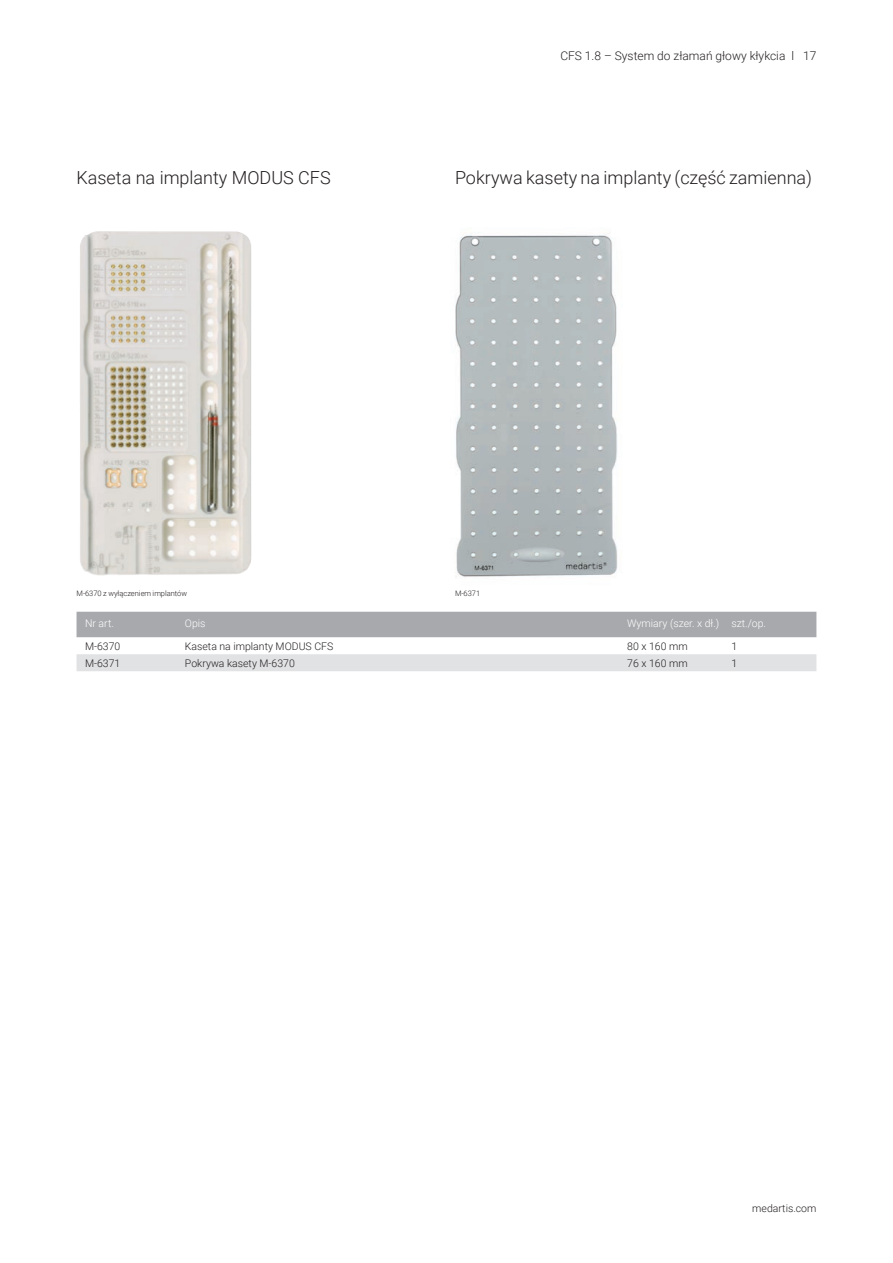
<style>
.page{position:relative;width:893px;height:1263px;background:#fff}
.page>*{position:absolute;margin:0;border:0;box-sizing:border-box;transform-origin:0 0}
._71_Highlight-Bullet{font:300 18px "Roboto";color:#231f20}
._30_Artikel{font:300 18px "Roboto";color:#231f20}
.t1{font:300 12px "Roboto";color:#231f20}
._22_Tabelle_ohne_Ras{font:300 10.5px "Roboto";color:#231f20}
.t2{font:300 10.5px "Roboto";color:#fff}
._31_Art_No{font:300 7.5px "Roboto";color:#231f20}
</style>
<div class="page">
<img style="left:455px;top:233px;width:163px;height:345px">
<img style="left:80px;top:231px;width:171px;height:345px">
<div style="left:77px;top:612px;width:739px;height:25px;background:#a8a9ad"></div>
<div style="left:77px;top:654px;width:739px;height:17px;background:#e1e2e4"></div>
<p class="_30_Artikel" style="left:77px;top:165px;width:256px">Kaseta na implanty MODUS CFS</p>
<p class="t1" style="left:560px;top:47px;width:257px">CFS 1.8 – System do złamań głowy kłykcia l 17</p>
<p class="_71_Highlight-Bullet" style="left:455px;top:165px;width:359px">Pokrywa kasety na implanty (część zamienna)</p>
<p class="_31_Art_No" style="left:77px;top:588px;width:112px">M-6370 z wyłączeniem implantów</p>
<p class="_31_Art_No" style="left:455px;top:588px;width:27px">M-6371</p>
<p class="t2" style="left:85px;top:616px;width:30px">Nr art.</p>
<p class="t2" style="left:185px;top:616px;width:22px">Opis</p>
<p class="t2" style="left:627px;top:616px;width:94px">Wymiary (szer. x dł.)</p>
<p class="t2" style="left:731px;top:616px;width:36px">szt./op.</p>
<p class="_22_Tabelle_ohne_Ras" style="left:85px;top:639px;width:37px">M-6370</p>
<p class="_22_Tabelle_ohne_Ras" style="left:185px;top:639px;width:150px">Kaseta na implanty MODUS CFS</p>
<p class="_22_Tabelle_ohne_Ras" style="left:627px;top:639px;width:62px">80 x 160 mm</p>
<p class="_22_Tabelle_ohne_Ras" style="left:731px;top:639px;width:7px">1</p>
<p class="_22_Tabelle_ohne_Ras" style="left:85px;top:656px;width:37px">M-6371</p>
<p class="_22_Tabelle_ohne_Ras" style="left:185px;top:656px;width:111px">Pokrywa kasety M-6370</p>
<p class="_22_Tabelle_ohne_Ras" style="left:627px;top:656px;width:62px">76 x 160 mm</p>
<p class="_22_Tabelle_ohne_Ras" style="left:731px;top:656px;width:7px">1</p>
<p class="_22_Tabelle_ohne_Ras" style="left:752px;top:1201px;width:66px">medartis.com</p>
</div>
